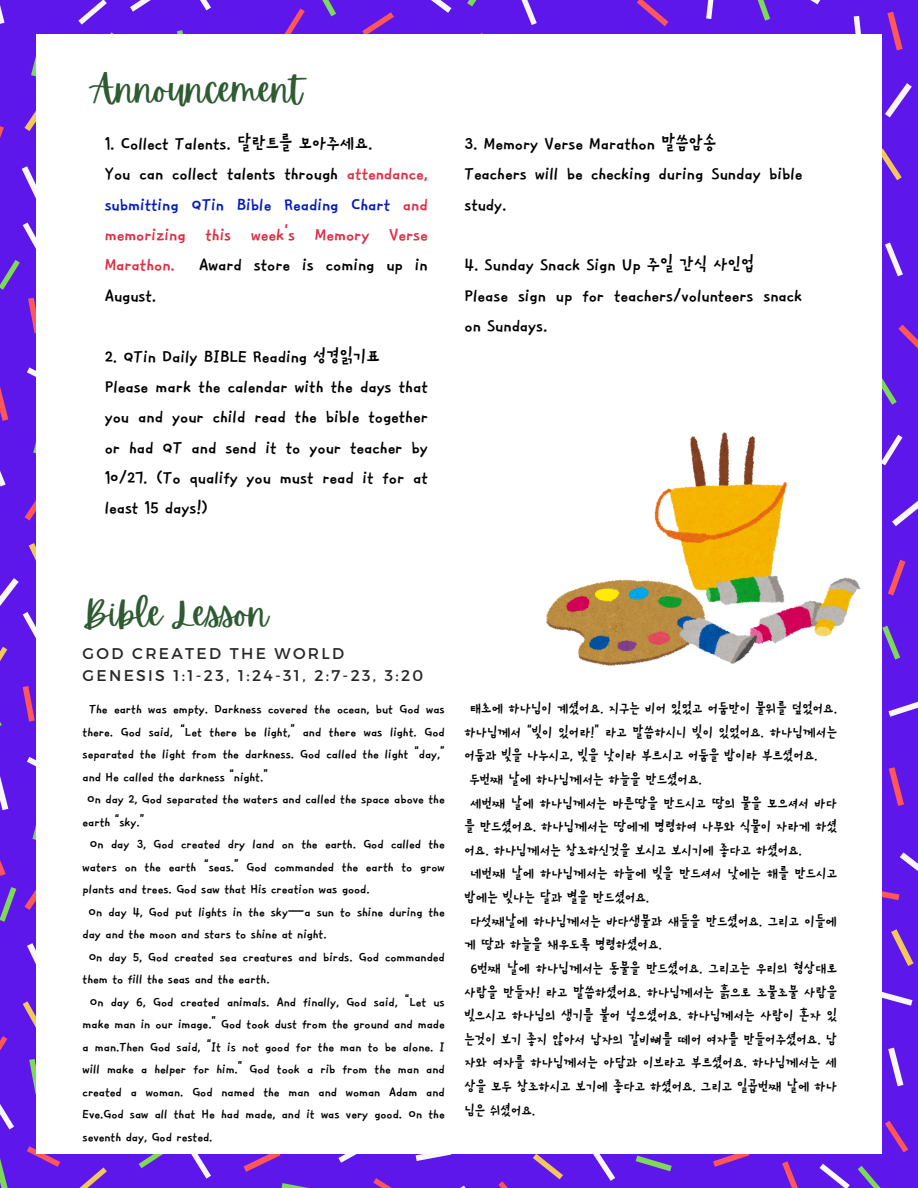
<style>
.page{position:relative;width:918px;height:1188px;background:#5e17eb}
.page>*{position:absolute;margin:0;border:0;box-sizing:border-box;transform-origin:0 0}
.t1{font:35.55px "Apricots";color:#2e5b31}
.t2{font:22.2px/30.3px "TT Cheotsarang R";color:#000}
.t3{font:17.4px "TT Cheotsarang R";color:#000}
.t4{font:16.5px "TT Cheotsarang R";color:#000}
.t5{font:15.6px "Montserrat";letter-spacing:.15em;color:#262728}
.s1{color:#dd2e44}
.s2{color:#061bbf}
.s3{font-family:"Noto Sans Gurmukhi"}
</style>
<div class="page">
<svg style="left:28px;top:298px;width:9px;height:35px"></svg>
<svg style="left:0;top:126px;width:4px;height:12px"></svg>
<svg style="left:0;top:387px;width:8px;height:34px"></svg>
<svg style="left:23px;top:686px;width:12px;height:36px"></svg>
<svg style="left:25px;top:486px;width:12px;height:35px"></svg>
<svg style="left:889px;top:767px;width:15px;height:39px"></svg>
<svg style="left:888px;top:560px;width:17px;height:36px"></svg>
<svg style="left:898px;top:325px;width:20px;height:24px"></svg>
<svg style="left:498px;top:1181px;width:10px;height:7px"></svg>
<svg style="left:782px;top:1161px;width:16px;height:27px"></svg>
<svg style="left:713px;top:1154px;width:37px;height:13px"></svg>
<svg style="left:0;top:1036px;width:7px;height:15px"></svg>
<svg style="left:25px;top:875px;width:12px;height:35px"></svg>
<svg style="left:0;top:860px;width:6px;height:16px"></svg>
<svg style="left:244px;top:1154px;width:36px;height:18px"></svg>
<svg style="left:373px;top:1178px;width:19px;height:10px"></svg>
<svg style="left:885px;top:1121px;width:23px;height:31px"></svg>
<svg style="left:27px;top:1146px;width:33px;height:21px"></svg>
<svg style="left:362px;top:12px;width:32px;height:22px"></svg>
<svg style="left:284px;top:9px;width:21px;height:25px"></svg>
<svg style="left:887px;top:12px;width:16px;height:38px"></svg>
<svg style="left:881px;top:888px;width:18px;height:12px"></svg>
<svg style="left:637px;top:0;width:31px;height:26px"></svg>
<svg style="left:31px;top:39px;width:6px;height:38px"></svg>
<svg style="left:177px;top:30px;width:6px;height:4px"></svg>
<svg style="left:33px;top:415px;width:4px;height:39px"></svg>
<svg style="left:882px;top:626px;width:18px;height:34px"></svg>
<svg style="left:636px;top:1156px;width:36px;height:15px"></svg>
<svg style="left:32px;top:802px;width:5px;height:38px"></svg>
<svg style="left:29px;top:1059px;width:8px;height:35px"></svg>
<svg style="left:0;top:887px;width:16px;height:35px"></svg>
<svg style="left:281px;top:1183px;width:27px;height:5px"></svg>
<svg style="left:0;top:1158px;width:8px;height:30px"></svg>
<svg style="left:858px;top:1166px;width:23px;height:22px"></svg>
<svg style="left:139px;top:1154px;width:24px;height:14px"></svg>
<svg style="left:322px;top:0;width:14px;height:16px"></svg>
<svg style="left:467px;top:0;width:10px;height:6px"></svg>
<svg style="left:757px;top:0;width:13px;height:21px"></svg>
<svg style="left:25px;top:96px;width:12px;height:35px"></svg>
<svg style="left:23px;top:1001px;width:14px;height:33px"></svg>
<svg style="left:533px;top:1154px;width:30px;height:25px"></svg>
<svg style="left:79px;top:1167px;width:28px;height:21px"></svg>
<svg style="left:881px;top:149px;width:21px;height:31px"></svg>
<svg style="left:891px;top:929px;width:23px;height:37px"></svg>
<svg style="left:0;top:5px;width:5px;height:19px"></svg>
<svg style="left:22px;top:166px;width:15px;height:37px"></svg>
<svg style="left:0;top:223px;width:37px;height:67px"></svg>
<svg style="left:78px;top:0;width:29px;height:25px"></svg>
<svg style="left:130px;top:0;width:21px;height:12px"></svg>
<svg style="left:200px;top:0;width:11px;height:10px"></svg>
<svg style="left:0;top:543px;width:37px;height:134px"></svg>
<svg style="left:27px;top:367px;width:10px;height:21px"></svg>
<svg style="left:0;top:471px;width:6px;height:16px"></svg>
<svg style="left:881px;top:372px;width:22px;height:93px"></svg>
<svg style="left:892px;top:501px;width:26px;height:25px"></svg>
<svg style="left:885px;top:243px;width:18px;height:33px"></svg>
<svg style="left:0;top:776px;width:8px;height:34px"></svg>
<svg style="left:27px;top:943px;width:10px;height:37px"></svg>
<svg style="left:0;top:1104px;width:14px;height:25px"></svg>
<svg style="left:27px;top:757px;width:10px;height:20px"></svg>
<svg style="left:338px;top:1154px;width:19px;height:9px"></svg>
<svg style="left:593px;top:1154px;width:22px;height:27px"></svg>
<svg style="left:888px;top:1048px;width:15px;height:38px"></svg>
<svg style="left:820px;top:1164px;width:30px;height:24px"></svg>
<svg style="left:416px;top:1154px;width:35px;height:7px"></svg>
<svg style="left:191px;top:1154px;width:20px;height:25px"></svg>
<svg style="left:885px;top:83px;width:27px;height:34px"></svg>
<svg style="left:810px;top:0;width:10px;height:4px"></svg>
<svg style="left:521px;top:0;width:16px;height:25px"></svg>
<svg style="left:431px;top:0;width:20px;height:13px"></svg>
<svg style="left:854px;top:16px;width:7px;height:18px"></svg>
<svg style="left:881px;top:991px;width:32px;height:15px"></svg>
<svg style="left:888px;top:701px;width:30px;height:16px"></svg>
<svg style="left:900px;top:852px;width:18px;height:19px"></svg>
<svg style="left:706px;top:0;width:8px;height:19px"></svg>
<div style="left:37px;top:34px;width:844px;height:1120px;background:#fff"></div>
<img style="left:546px;top:432px;width:314px;height:233px">
<p class="t1" style="left:92px;top:69px;width:212px">Announcement</p>
<p class="t2" style="left:105px;top:127px;width:325px">1. Collect Talents. 달란트를 모아주세요.<br>You can collect talents through <span class="s1">attendance, </span><span class="s2">submitting QTin Bible Reading Chart</span> <span class="s1">and memorizing this week's Memory Verse Marathon.</span> Award store is coming up in August.</p>
<h1 class="t2" style="left:105px;top:340px;width:325px">2. QTin Daily BIBLE Reading 성경읽기표 Please mark the calendar with the days that you and your child read the bible together or had QT and send it to your teacher by 10/27. (To qualify you must read it for at least 15 days!)</h1>
<h2 class="t2" style="left:464px;top:127px;width:339px">3. Memory Verse Marathon 말씀암송<br>Teachers will be checking during Sunday bible study.</h2>
<h2 class="t2" style="left:464px;top:249px;width:339px">4. Sunday Snack Sign Up 주일 간식 사인업<br>Please sign up for teachers/volunteers snack on Sundays.</h2>
<h2 class="t1" style="left:83px;top:593px;width:187px">Bible Lesson</h2>
<h2 class="t5" style="left:83px;top:644px;width:263px">GOD CREATED THE WORLD</h2>
<p class="t5" style="left:83px;top:665px;width:342px">GENESIS 1:1-23, 1:24-31, 2:7-23, 3:20</p>
<h1 class="t4" style="left:89px;top:700px;width:357px">The earth was empty. Darkness covered the ocean, but God was</h1>
<h1 class="t4" style="left:83px;top:723px;width:364px">there. God said, “Let there be light,” and there was light. God</h1>
<h1 class="t4" style="left:83px;top:745px;width:364px">separated the light from the darkness. God called the light “day,”</h1>
<h1 class="t4" style="left:83px;top:768px;width:187px">and He called the darkness “night.”</h1>
<h1 class="t4" style="left:87px;top:790px;width:359px">On day 2, God separated the waters and called the space above the</h1>
<h1 class="t4" style="left:83px;top:813px;width:63px">earth “sky.”</h1>
<h1 class="t4" style="left:90px;top:835px;width:356px">On day 3, God created dry land on the earth. God called the</h1>
<h1 class="t4" style="left:83px;top:858px;width:364px">waters on the earth “seas.” God commanded the earth to grow</h1>
<h1 class="t4" style="left:83px;top:880px;width:289px">plants and trees. God saw that His creation was good.</h1>
<h1 class="t4" style="left:89px;top:903px;width:358px">On day 4, God put lights in the sky<span class="s3">—</span>a sun to shine during the</h1>
<h1 class="t4" style="left:83px;top:925px;width:246px">day and the moon and stars to shine at night.</h1>
<h1 class="t4" style="left:89px;top:948px;width:358px">On day 5, God created sea creatures and birds. God commanded</h1>
<h1 class="t4" style="left:83px;top:970px;width:189px">them to fill the seas and the earth.</h1>
<h1 class="t4" style="left:90px;top:993px;width:356px">On day 6, God created animals. And finally, God said, “Let us</h1>
<h1 class="t4" style="left:83px;top:1015px;width:364px">make man in our image.” God took dust from the ground and made</h1>
<h1 class="t4" style="left:83px;top:1038px;width:364px">a man.Then God said, “It is not good for the man to be alone. I</h1>
<h1 class="t4" style="left:83px;top:1060px;width:364px">will make a helper for him.” God took a rib from the man and</h1>
<h1 class="t4" style="left:83px;top:1083px;width:364px">created a woman. God named the man and woman Adam and</h1>
<h1 class="t4" style="left:83px;top:1105px;width:364px">Eve.God saw all that He had made, and it was very good. On the</h1>
<h1 class="t4" style="left:83px;top:1128px;width:131px">seventh day, God rested.</h1>
<p class="t3" style="left:470px;top:699px;width:369px">태초에 하나님이 계셨어요. 지구는 비어 있었고 어둠만이 물위를 덮었어요.</p>
<p class="t3" style="left:464px;top:723px;width:374px">하나님께서 “빛이 있어라!” 라고 말씀하시니 빛이 있었어요. 하나님께서는</p>
<p class="t3" style="left:464px;top:746px;width:355px">어둠과 빛을 나누시고, 빛을 낮이라 부르시고 어둠을 밤이라 부르셨어요.</p>
<p class="t3" style="left:469px;top:770px;width:234px">두번째 날에 하나님께서는 하늘을 만드셨어요.</p>
<p class="t3" style="left:470px;top:794px;width:369px">세번째 날에 하나님께서는 마른땅을 만드시고 땅의 물을 모으셔서 바다</p>
<p class="t3" style="left:464px;top:817px;width:374px">를 만드셨어요. 하나님께서는 땅에게 명령하여 나무와 식물이 자라게 하셨</p>
<p class="t3" style="left:464px;top:841px;width:339px">어요. 하나님께서는 창조하신것을 보시고 보시기에 좋다고 하셨어요.</p>
<p class="t3" style="left:470px;top:865px;width:368px">네번째 날에 하나님께서는 하늘에 빛을 만드셔서 낮에는 해를 만드시고</p>
<p class="t3" style="left:464px;top:888px;width:186px">밤에는 빛나는 달과 별을 만드셨어요.</p>
<p class="t3" style="left:470px;top:912px;width:369px">다섯째날에 하나님께서는 바다생물과 새들을 만드셨어요. 그리고 이들에</p>
<p class="t3" style="left:464px;top:935px;width:199px">게 땅과 하늘을 채우도록 명령하셨어요.</p>
<p class="t3" style="left:470px;top:959px;width:368px">6번째 날에 하나님께서는 동물을 만드셨어요. 그리고는 우리의 형상대로</p>
<p class="t3" style="left:464px;top:983px;width:374px">사람을 만들자! 라고 말씀하셨어요. 하나님께서는 흙으로 조물조물 사람을</p>
<p class="t3" style="left:464px;top:1006px;width:374px">빚으시고 하나님의 생기를 불어 넣으셨어요. 하나님께서는 사람이 혼자 있</p>
<p class="t3" style="left:464px;top:1030px;width:374px">는것이 보기 좋지 않아서 남자의 갈비뼈를 떼어 여자를 만들어주셨어요. 남</p>
<p class="t3" style="left:464px;top:1054px;width:374px">자와 여자를 하나님께서는 아담과 이브라고 부르셨어요. 하나님께서는 세</p>
<p class="t3" style="left:464px;top:1077px;width:374px">상을 모두 창조하시고 보기에 좋다고 하셨어요. 그리고 일곱번째 날에 하나</p>
<p class="t3" style="left:464px;top:1101px;width:72px">님은 쉬셨어요.</p>
</div>
